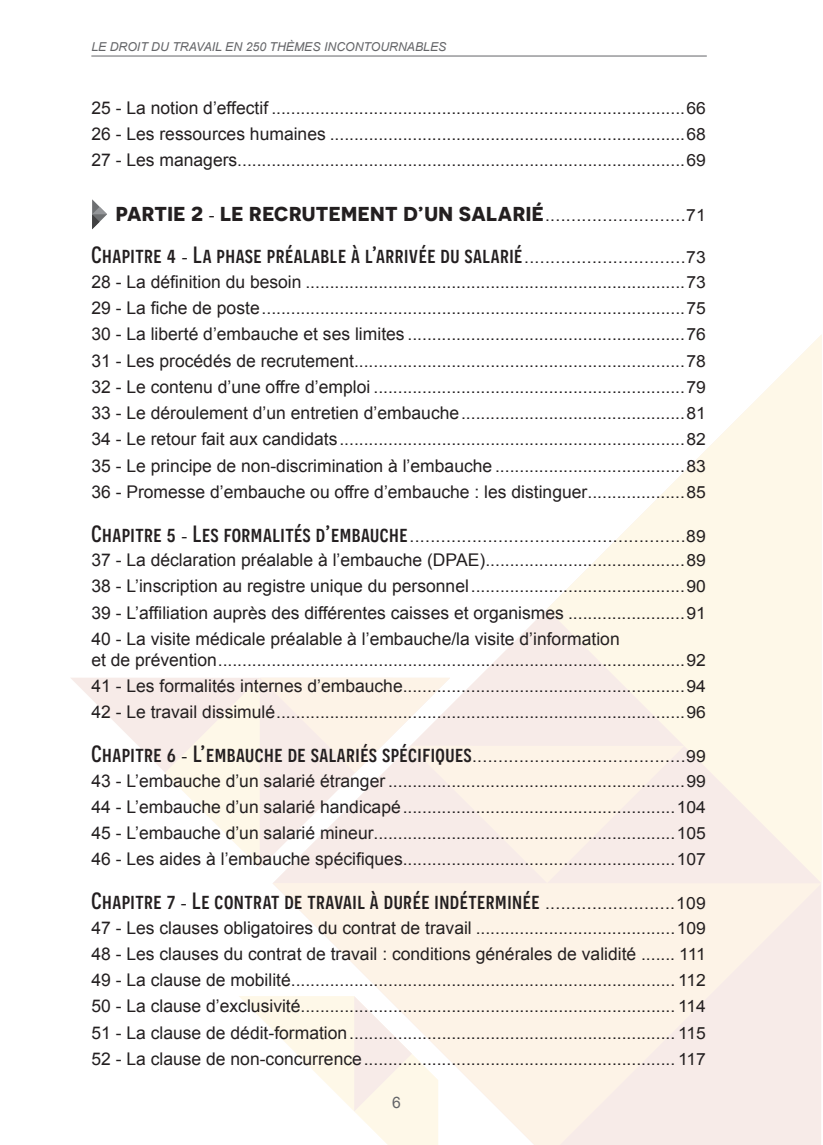
<style>
.page{position:relative;width:823px;height:1145px;background:#fff}
.page>*{position:absolute;margin:0;border:0;box-sizing:border-box;transform-origin:0 0}
.t1{font:500 23.45px "Novecentosanscondensed";letter-spacing:.02em;color:#231f20;scale:1.06 1}
.t2{font:700 20.12px "Novecentosans";letter-spacing:.02em;color:#231f20;scale:1.06 1}
.t3{font:17.5px/26.2px "Arial";color:#231f20}
.t4{font:16.8px/26.2px "Arial";color:#231f20;text-align:justify;scale:1.04 1}
.t5{font:15.75px "Arial";color:#646568}
.t6{font:italic 12.25px "Arial";color:#646568}
.s1{font-size:17.5px}
.s2{font-family:"Arial";font-weight:400;font-size:16.8px}
.s3{font-size:16.8px}
.s4{font-family:"Novecentosanscondensed";font-weight:500;font-size:23.45px}
</style>
<div class="page">
<svg style="left:272px;top:609px;width:275px;height:69px"></svg>
<svg style="left:273px;top:883px;width:548px;height:262px;background:#fbf1e9"></svg>
<svg style="left:547px;top:335px;width:274px;height:548px;fill:#fef8e8"></svg>
<svg style="left:239px;top:996px;width:199px;height:149px"></svg>
<svg style="left:71px;top:678px;width:94px;height:94px"></svg>
<svg style="left:165px;top:678px;width:519px;height:205px;background:#faf0ea"></svg>
<hr style="left:91px;top:56px;width:615px;height:1px;background:#646568">
<svg style="left:92px;top:199px;width:15px;height:30px"></svg>
<p class="t6" style="left:91px;top:38px;width:356px">LE DROIT DU TRAVAIL EN 250 THÈMES INCONTOURNABLES</p>
<p class="t4" style="left:91px;top:95px;width:592px"><span class="s1">25 - La notion d’effectif</span> .....................................................................................66<br><span class="s1">26 - Les ressources humaines</span> .........................................................................68<br><span class="s1">27 - Les managers</span>............................................................................................69</p>
<p class="t2" style="left:116px;top:202px;width:558px">PARTIE 2 <span class="s2">-</span> LE RECRUTEMENT D’UN SALARIÉ<span class="s2">...........................71</span></p>
<h1 class="t1" style="left:91px;top:242px;width:581px">Chapitre 4 <span class="s2">-</span> La phase préalable à l’arrivée du salarié<span class="s2">...............................73</span></h1>
<p class="t4" style="left:91px;top:269px;width:592px"><span class="s1">28 - La définition du besoin</span> ..............................................................................73<br><span class="s1">29 - La fiche de poste</span>.......................................................................................75<br><span class="s1">30 - La liberté d’embauche et ses limites</span> .........................................................76<br><span class="s1">31 - Les procédés de recrutement</span>....................................................................78<br><span class="s1">32 - Le contenu d’une offre d’emploi</span> ................................................................79<br><span class="s1">33 - Le déroulement d’un entretien d’embauche</span>..............................................81<br><span class="s1">34 - Le retour fait aux candidats</span>.......................................................................82</p>
<p class="t3" style="left:91px;top:453px;width:616px">35 - Le principe de non-discrimination à l’embauche <span class="s3">.......................................83<br></span>36 - Promesse d’embauche ou offre d’embauche : les distinguer<span class="s3">....................85</span></p>
<p class="t4" style="left:91px;top:524px;width:592px;line-height:24.5px"><span class="s4">Chapitre 5</span> - <span class="s4">Les formalités d’embauche</span>.....................................................89<br><span class="s1">37 - La déclaration préalable à l’embauche (DPAE)</span>.........................................89</p>
<p class="t4" style="left:91px;top:574px;width:592px"><span class="s1">38 - L’inscription au registre unique du personnel</span>............................................90</p>
<p class="t3" style="left:91px;top:600px;width:616px">39 - L’affiliation auprès des différentes caisses et organismes <span class="s3">........................91<br></span>40 - La visite médicale préalable à l’embauche/la visite d’information</p>
<p class="t4" style="left:91px;top:647px;width:592px"><span class="s1">et de prévention</span>................................................................................................92<br><span class="s1">41 - Les formalités internes d’embauche</span>..........................................................94<br><span class="s1">42 - Le travail dissimulé</span>....................................................................................96</p>
<p class="t4" style="left:91px;top:744px;width:592px;line-height:24.5px"><span class="s4">Chapitre 6</span> - <span class="s4">L’embauche de salariés spécifiques</span>.........................................99<br><span class="s1">43 - L’embauche d’un salarié étranger</span> .............................................................99</p>
<p class="t4" style="left:91px;top:794px;width:592px"><span class="s1">44 - L’embauche d’un salarié handicapé</span>........................................................104<br><span class="s1">45 - L’embauche d’un salarié mineur</span>..............................................................105<br><span class="s1">46 - Les aides à l’embauche spécifiques</span>........................................................107</p>
<h1 class="t1" style="left:91px;top:887px;width:581px">Chapitre 7 <span class="s2">-</span> Le contrat de travail à durée indéterminée <span class="s2">.........................109</span></h1>
<p class="t4" style="left:91px;top:915px;width:592px"><span class="s1">47 - Les clauses obligatoires du contrat de travail</span> .........................................109</p>
<p class="t3" style="left:91px;top:941px;width:616px">48 - Les clauses du contrat de travail : conditions générales de validité <span class="s3">....... 111</span></p>
<p class="t4" style="left:91px;top:967px;width:592px"><span class="s1">49 - La clause de mobilité</span>............................................................................... 112<br><span class="s1">50 - La clause d’exclusivité</span>............................................................................. 114<br><span class="s1">51 - La clause de dédit-formation</span>................................................................... 115<br><span class="s1">52 - La clause de non-concurrence</span>................................................................ 117</p>
<p class="t5" style="left:392px;top:1092px;width:10px">6</p>
</div>
